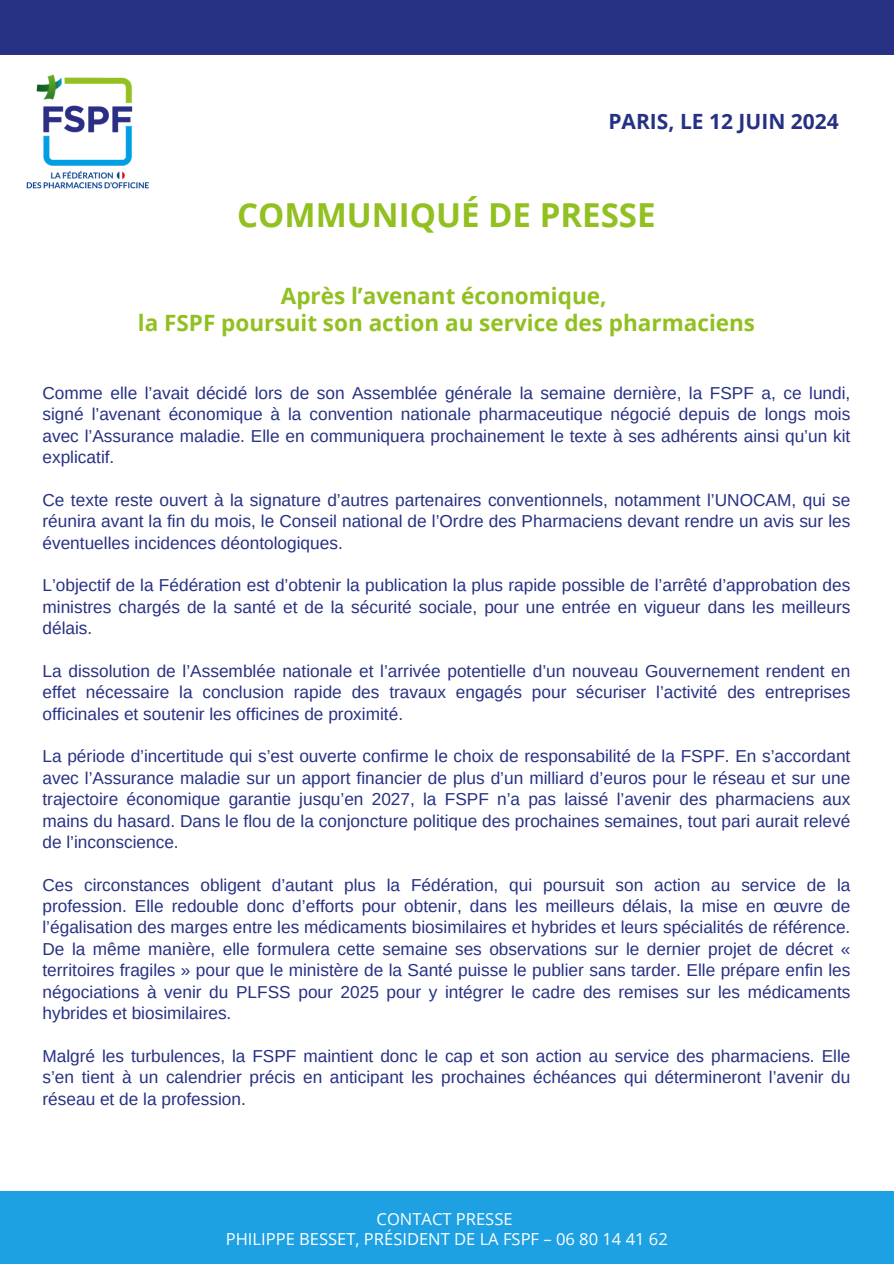
<style>
.page{position:relative;width:894px;height:1264px;background:#fff}
.page>*{position:absolute;margin:0;border:0;box-sizing:border-box;transform-origin:0 0}
.t1{font:700 33px "Open Sans";color:#91c020}
.t2{font:700 22.5px/27px "Open Sans";color:#91c020;text-align:center}
.t3{font:700 21px "Open Sans";color:#273184}
.t4{font:17.25px/21.3px "Arimo";color:#273184;text-align:justify}
.t5{font:16.5px/20.2px "Open Sans";color:#fff;text-align:center}
</style>
<div class="page">
<div style="left:0;top:0;width:893px;height:55px;background:#273184"></div>
<img style="left:26px;top:75px;width:123px;height:114px">
<div style="left:0;top:1191px;width:893px;height:72px;background:#1da1e2"></div>
<h2 class="t3" style="left:608px;top:107px;width:232px">PARIS, LE 12 JUIN 2024</h2>
<h1 class="t1" style="left:237px;top:192px;width:420px">COMMUNIQUÉ DE PRESSE</h1>
<h4 class="t2" style="left:138px;top:282px;width:618px">Après l’avenant économique,<br>la FSPF poursuit son action au service des pharmaciens</h4>
<p class="t4" style="left:42px;top:382px;width:809px">Comme elle l’avait décidé lors de son Assemblée générale la semaine dernière, la FSPF a, ce lundi, signé l’avenant économique à la convention nationale pharmaceutique négocié depuis de longs mois avec l’Assurance maladie. Elle en communiquera prochainement le texte à ses adhérents ainsi qu’un kit explicatif.</p>
<p class="t4" style="left:42px;top:489px;width:809px">Ce texte reste ouvert à la signature d’autres partenaires conventionnels, notamment l’UNOCAM, qui se réunira avant la fin du mois, le Conseil national de l’Ordre des Pharmaciens devant rendre un avis sur les éventuelles incidences déontologiques.</p>
<p class="t4" style="left:42px;top:574px;width:809px">L’objectif de la Fédération est d’obtenir la publication la plus rapide possible de l’arrêté d’approbation des ministres chargés de la santé et de la sécurité sociale, pour une entrée en vigueur dans les meilleurs délais.</p>
<p class="t4" style="left:42px;top:660px;width:809px">La dissolution de l’Assemblée nationale et l’arrivée potentielle d’un nouveau Gouvernement rendent en effet nécessaire la conclusion rapide des travaux engagés pour sécuriser l’activité des entreprises officinales et soutenir les officines de proximité.</p>
<p class="t4" style="left:42px;top:745px;width:809px">La période d’incertitude qui s’est ouverte confirme le choix de responsabilité de la FSPF. En s’accordant avec l’Assurance maladie sur un apport financier de plus d’un milliard d’euros pour le réseau et sur une trajectoire économique garantie jusqu’en 2027, la FSPF n’a pas laissé l’avenir des pharmaciens aux mains du hasard. Dans le flou de la conjoncture politique des prochaines semaines, tout pari aurait relevé de l’inconscience.</p>
<p class="t4" style="left:42px;top:874px;width:809px">Ces circonstances obligent d’autant plus la Fédération, qui poursuit son action au service de la profession. Elle redouble donc d’efforts pour obtenir, dans les meilleurs délais, la mise en œuvre de l’égalisation des marges entre les médicaments biosimilaires et hybrides et leurs spécialités de référence.<br>De la même manière, elle formulera cette semaine ses observations sur le dernier projet de décret « territoires fragiles » pour que le ministère de la Santé puisse le publier sans tarder. Elle prépare enfin les négociations à venir du PLFSS pour 2025 pour y intégrer le cadre des remises sur les médicaments hybrides et biosimilaires.</p>
<p class="t4" style="left:42px;top:1045px;width:809px">Malgré les turbulences, la FSPF maintient donc le cap et son action au service des pharmaciens. Elle s’en tient à un calendrier précis en anticipant les prochaines échéances qui détermineront l’avenir du réseau et de la profession.</p>
<h3 class="t5" style="left:226px;top:1208px;width:443px">CONTACT PRESSE<br>PHILIPPE BESSET, PRÉSIDENT DE LA FSPF – 06 80 14 41 62</h3>
</div>
